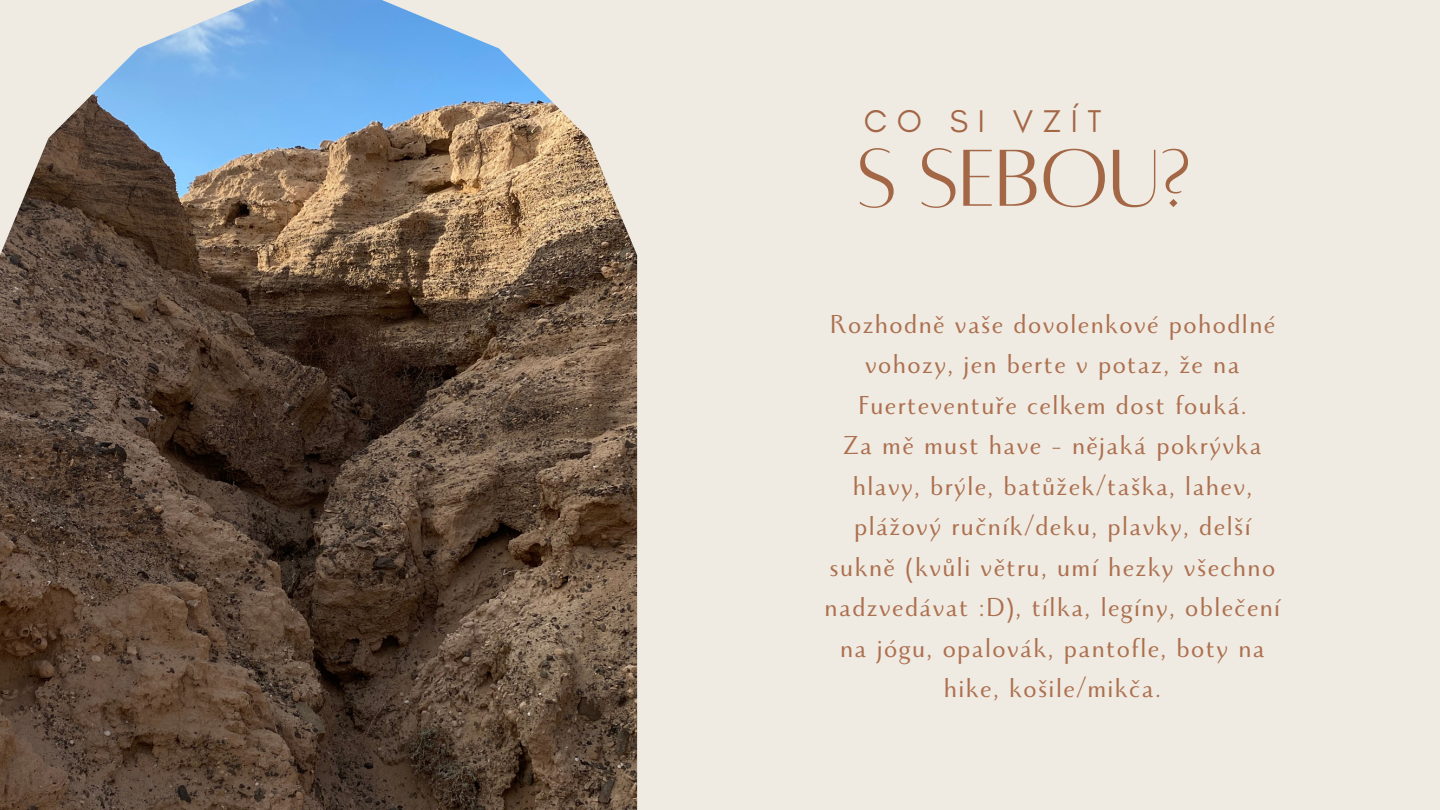
<style>
.page{position:relative;width:1440px;height:810px;background:#efebe3}
.page>*{position:absolute;margin:0;border:0;box-sizing:border-box;transform-origin:0 0}
.t1{font:89px "Alta regular";color:#a46746}
.t2{font:32px "Glacial Indifference";letter-spacing:.3em;color:#a46746}
.t3{font:29px/40.5px "Monterchi";letter-spacing:.05em;color:#ad704f;text-align:center}
</style>
<div class="page">
<img style="left:0;top:0;width:637px;height:810px">
<p class="t2" style="left:864px;top:102px;width:239px">CO SI VZÍT</p>
<h1 class="t1" style="left:858px;top:134px;width:335px">S SEBOU?</h1>
<p class="t3" style="left:825px;top:308px;width:457px">Rozhodně vaše dovolenkové pohodlné vohozy, jen berte v potaz, že na Fuerteventuře celkem dost fouká.<br>Za mě must have - nějaká pokrývka hlavy, brýle, batůžek/taška, lahev, plážový ručník/deku, plavky, delší sukně (kvůli větru, umí hezky všechno nadzvedávat :D), tílka, legíny, oblečení na jógu, opalovák, pantofle, boty na hike, košile/mikča.</p>
</div>
